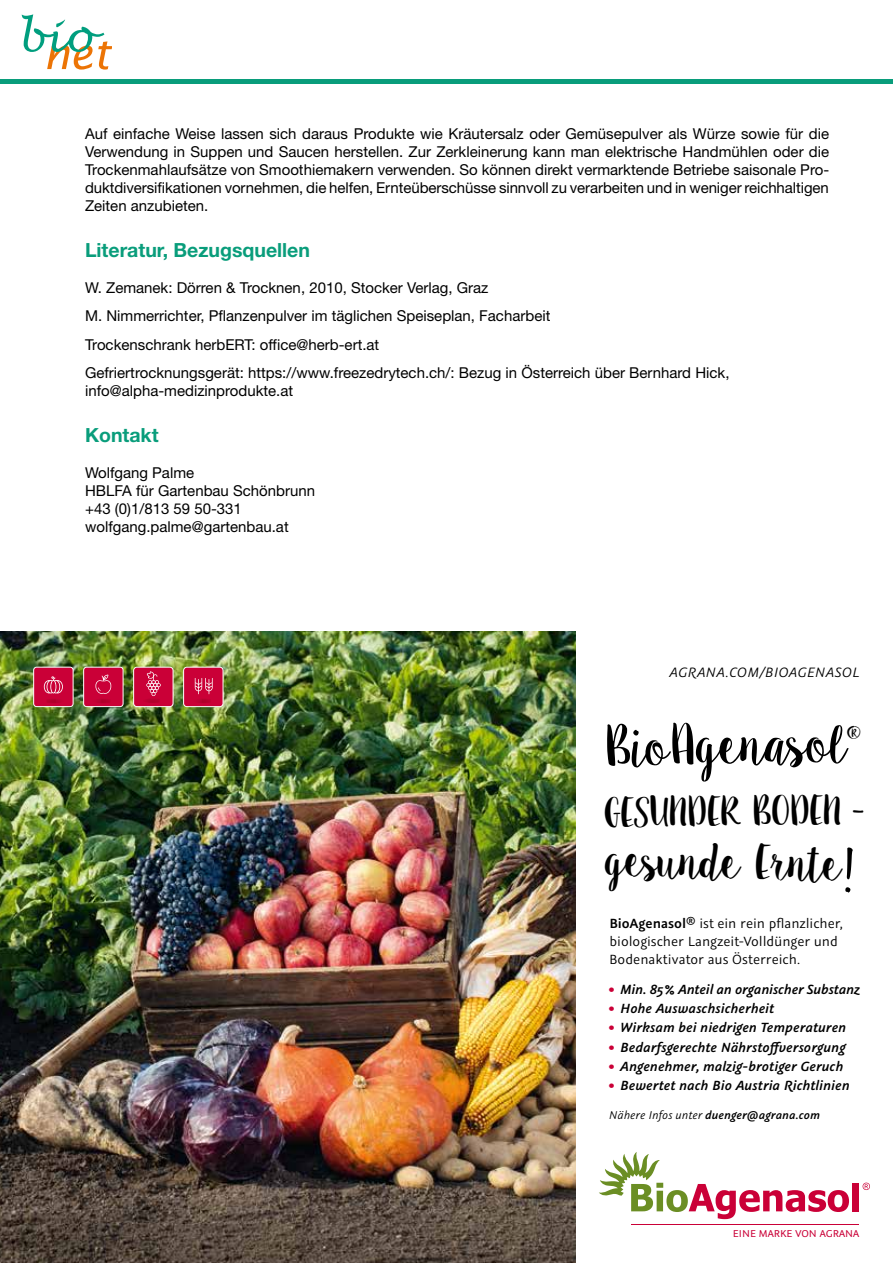
<style>
.page{position:relative;width:893px;height:1263px;background:#fff}
.page>*{position:absolute;margin:0;border:0;box-sizing:border-box;transform-origin:0 0}
.t1{font:53.7px "Sugar Plums";color:#000}
.t2{font:46.05px "Sugar Plums";color:#000}
.t3{font:39.45px "Sugar Plums";color:#000}
.t4{font:700 19.5px "Helvetica Neue";color:#099d7b}
.t5{font:italic 15.3px "Graublau Sans";letter-spacing:.025em;color:#000}
.t6{font:15px/18px "Helvetica Neue";color:#000}
.t7{font:italic 14.85px "Graublau Sans Smbold";letter-spacing:.005em;color:#000}
.t8{font:14.85px/17.9px "Graublau Sans";color:#000}
.t9{font:italic 12.75px "Graublau Sans Smbold";letter-spacing:.01em;color:#000}
.t10{font:11.25px "Graublau Sans";color:#ca0037}
.s1{font-weight:600}
.s2{color:#ca0037}
.s3{font-family:"Graublau Sans"}
</style>
<div class="page">
<div style="left:0;top:79px;width:893px;height:5px;background:#099d7b"></div>
<svg style="left:22px;top:14px;width:90px;height:56px"></svg>
<img style="left:0;top:632px;width:576px;height:631px">
<div style="left:33px;top:667px;width:41px;height:40px;background:#ca0037;border:1px solid #fff;border-radius:3px"></div>
<svg style="left:44px;top:676px;width:19px;height:17px"></svg>
<div style="left:133px;top:667px;width:40px;height:40px;background:#ca0037;border:1px solid #fff;border-radius:3px"></div>
<svg style="left:146px;top:671px;width:15px;height:25px"></svg>
<div style="left:83px;top:667px;width:40px;height:40px;background:#ca0037;border:1px solid #fff;border-radius:3px"></div>
<svg style="left:95px;top:675px;width:16px;height:19px"></svg>
<div style="left:183px;top:667px;width:40px;height:40px;background:#ca0037;border:1px solid #fff;border-radius:3px"></div>
<svg style="left:195px;top:678px;width:18px;height:16px"></svg>
<div style="left:852px;top:1183px;width:7px;height:28px;background:#ca0037"></div>
<svg style="left:599px;top:1152px;width:250px;height:67px"></svg>
<svg style="left:863px;top:1182px;width:7px;height:8px"></svg>
<hr style="left:631px;top:1224px;width:228px;height:1px;background:#ca0037">
<p class="t6" style="left:85px;top:124px;width:746px;text-align:justify">Auf einfache Weise lassen sich daraus Produkte wie Kräutersalz oder Gemüsepulver als Würze sowie für die Verwendung in Suppen und Saucen herstellen. Zur Zerkleinerung kann man elektrische Handmühlen oder die Trockenmahlaufsätze von Smoothiemakern verwenden. So können direkt vermarktende Betriebe saisonale Pro&shy;duktdiversifikationen vornehmen, die helfen, Ernteüberschüsse sinnvoll zu verarbeiten und in weniger reichhaltigen Zeiten anzubieten.</p>
<h3 class="t4" style="left:85px;top:238px;width:226px">Literatur, Bezugsquellen</h3>
<p class="t6" style="left:85px;top:273px;width:646px;line-height:28.5px">W. Zemanek: Dörren &amp; Trocknen, 2010, Stocker Verlag, Graz<br>M. Nimmerrichter, Pflanzenpulver im täglichen Speiseplan, Facharbeit<br>Trockenschrank herbERT: office@herb-ert.at<br>Gefriertrocknungsgerät: https://www.freezedrytech.ch/: Bezug in Österreich über Bernhard Hick,</p>
<p class="t6" style="left:85px;top:382px;width:210px">info@alpha-medizinprodukte.at</p>
<h3 class="t4" style="left:85px;top:423px;width:75px">Kontakt</h3>
<p class="t6" style="left:85px;top:463px;width:232px">Wolfgang Palme<br>HBLFA für Gartenbau Schönbrunn +43 (0)1/813 59 50-331 wolfgang.palme@gartenbau.at</p>
<p class="t5" style="left:669px;top:663px;width:191px">AGRANA.COM/BIOAGENASOL</p>
<h1 class="t1" style="left:605px;top:713px;width:257px;rotate:-1deg">BioAgenasol<sup>®</sup></h1>
<h3 class="t3" style="left:603px;top:789px;width:262px;rotate:-1deg">GESUNDER BODEN -</h3>
<h2 class="t2" style="left:605px;top:831px;width:240px;rotate:1deg">gesunde Ernte</h2>
<p class="t8" style="left:609px;top:915px;width:235px"><span class="s1">BioAgenasol</span><sup>®</sup> ist ein rein pflanzlicher, biologischer Langzeit-Volldünger und<br>Bodenaktivator aus Österreich.</p>
<p class="t7" style="left:609px;top:979px;width:253px"><span class="s2">•</span> Min. 85% Anteil an organischer Substanz</p>
<p class="t7" style="left:609px;top:998px;width:167px"><span class="s2">•</span> Hohe Auswaschsicherheit</p>
<p class="t7" style="left:609px;top:1018px;width:239px"><span class="s2">•</span> Wirksam bei niedrigen Temperaturen</p>
<p class="t7" style="left:609px;top:1037px;width:238px"><span class="s2">•</span> Bedarfsgerechte Nährstoffversorgung</p>
<p class="t7" style="left:609px;top:1056px;width:236px"><span class="s2">•</span> Angenehmer, malzig-brotiger Geruch</p>
<p class="t7" style="left:609px;top:1076px;width:243px"><span class="s2">•</span> Bewertet nach Bio Austria Richtlinien</p>
<p class="t9" style="left:609px;top:1106px;width:213px"><span class="s3">Nähere Infos unter</span> duenger@agrana.com</p>
<p class="t10" style="left:733px;top:1227px;width:128px">EINE MARKE VON AGRANA</p>
</div>
